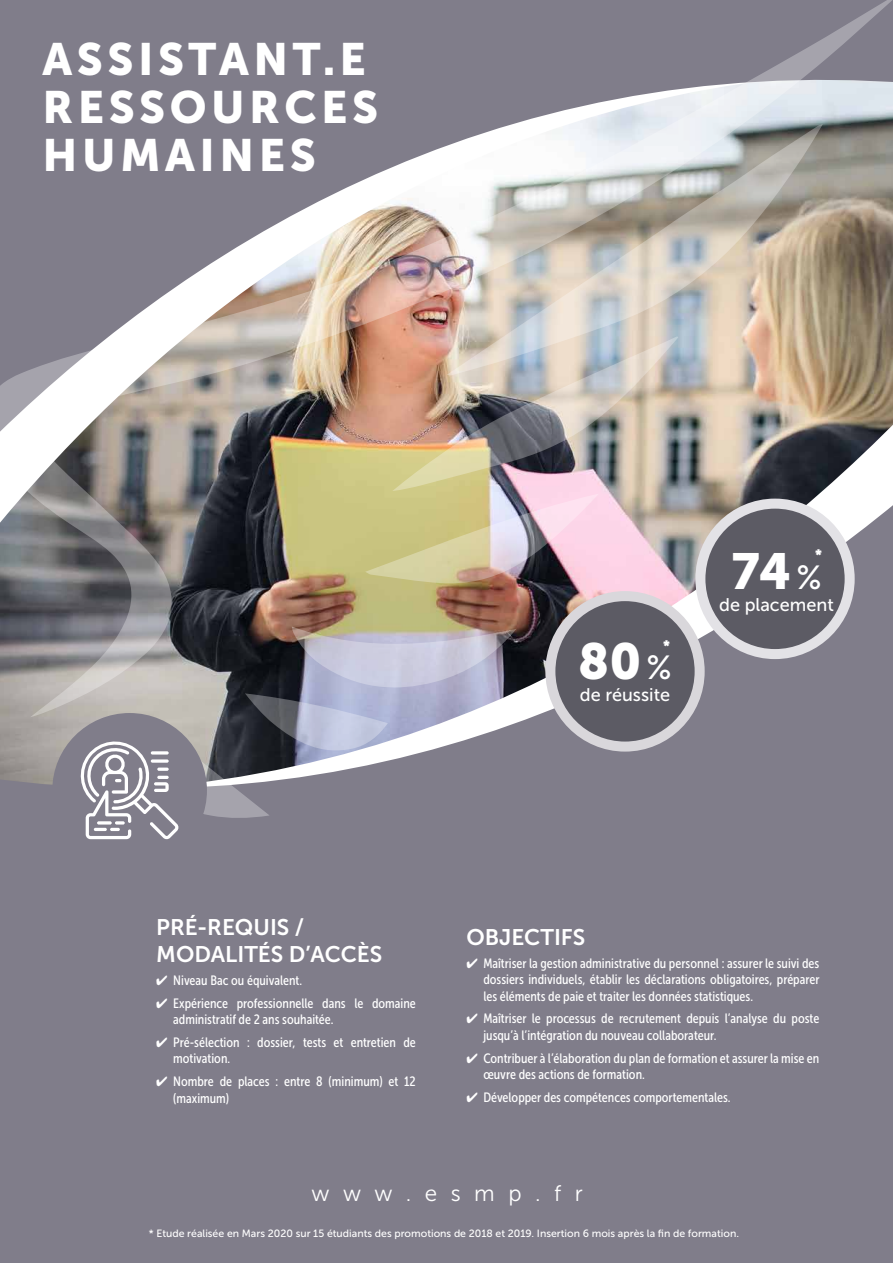
<style>
.page{position:relative;width:893px;height:1263px;background:#fff}
.page>*{position:absolute;margin:0;border:0;box-sizing:border-box;transform-origin:0 0}
.t1{font:50.4px "Museo Sans 900";color:#fff}
.t2{font:45px/48px "Museo Sans 900";letter-spacing:.1em;color:#fff}
.t3{font:22.5px/27px "Museo Sans 700";color:#fff}
.t4{font:22.5px "Museo Sans 300";letter-spacing:.6em;color:#fff}
.t5{font:18.3px "Museo Sans 500";color:#fff}
.t6{font:15px "Museo Sans 900";color:#fff}
.t7{font:13.5px/16.5px "Museo Sans Cond 500";color:#fff}
.t8{font:10.5px "Museo Sans 500";color:#fff}
.s1{font-family:"Museo Sans 500";font-size:33.3px}
</style>
<div class="page">
<div style="left:0;top:911px;width:893px;height:352px;background:#807d8a"></div>
<div style="left:0;top:821px;width:893px;height:90px;background:#807d8a"></div>
<svg style="left:0;top:717px;width:893px;height:104px;background:#84818c"></svg>
<img style="left:0;top:0;width:893px;height:717px">
<img style="left:447px;top:124px;width:376px;height:252px">
<img style="left:365px;top:336px;width:313px;height:249px">
<div style="left:52px;top:713px;width:155px;height:155px;background:#807d8a;border-radius:50%"></div>
<svg style="left:81px;top:626px;width:435px;height:213px"></svg>
<div style="left:550px;top:596px;width:150px;height:150px;background:#5c5b64;border-radius:50%"></div>
<div style="left:545px;top:591px;width:160px;height:160px;border:10px solid #d9d7db;border-radius:50%"></div>
<div style="left:700px;top:504px;width:150px;height:150px;background:#5c5b64;border-radius:50%"></div>
<div style="left:695px;top:499px;width:160px;height:160px;border:10px solid #e3e2e6;border-radius:50%"></div>
<h2 class="t2" style="left:43px;top:35px;width:337px">ASSISTANT.E<br>RESSOURCES<br>HUMAINES</h2>
<p class="t6" style="left:663px;top:637px;width:8px">*</p>
<h1 class="t1" style="left:578px;top:633px;width:95px">80<span class="s1">%</span></h1>
<h3 class="t5" style="left:580px;top:685px;width:92px">de réussite</h3>
<p class="t6" style="left:815px;top:547px;width:8px">*</p>
<h1 class="t1" style="left:731px;top:543px;width:92px">74<span class="s1">%</span></h1>
<h3 class="t5" style="left:719px;top:594px;width:116px">de placement</h3>
<h3 class="t3" style="left:156px;top:913px;width:228px">PRÉ-REQUIS /<br>MODALITÉS D’ACCÈS</h3>
<p class="t7" style="left:156px;top:972px;width:147px">✔ Niveau Bac ou équivalent.</p>
<p class="t7" style="left:173px;top:995px;width:244px;text-indent:-17px">✔ Expérience professionnelle dans le domaine administratif de 2 ans souhaitée.</p>
<p class="t7" style="left:173px;top:1034px;width:244px;text-indent:-17px">✔ Pré-sélection : dossier, tests et entretien de motivation.</p>
<p class="t7" style="left:173px;top:1073px;width:244px;text-indent:-17px">✔ Nombre de places : entre 8 (minimum) et 12 (maximum)</p>
<h3 class="t3" style="left:466px;top:923px;width:120px">OBJECTIFS</h3>
<p class="t7" style="left:483px;top:955px;width:338px;text-align:justify;text-indent:-17px">✔ Maîtriser la gestion administrative du personnel : assurer le suivi des dossiers individuels, établir les déclarations obligatoires, préparer les éléments de paie et traiter les données statistiques.</p>
<p class="t7" style="left:483px;top:1010px;width:337px;text-indent:-17px">✔ Maîtriser le processus de recrutement depuis l’analyse du poste jusqu’à l’intégration du nouveau collaborateur.</p>
<p class="t7" style="left:483px;top:1050px;width:337px;text-indent:-17px">✔ Contribuer à l’élaboration du plan de formation et assurer la mise en œuvre des actions de formation.</p>
<p class="t7" style="left:466px;top:1089px;width:266px">✔ Développer des compétences comportementales.</p>
<h3 class="t4" style="left:312px;top:1181px;width:273px">www.esmp.fr</h3>
<p class="t8" style="left:149px;top:1227px;width:592px">* Etude réalisée en Mars 2020 sur 15 étudiants des promotions de 2018 et 2019. Insertion 6 mois après la fin de formation.</p>
</div>
